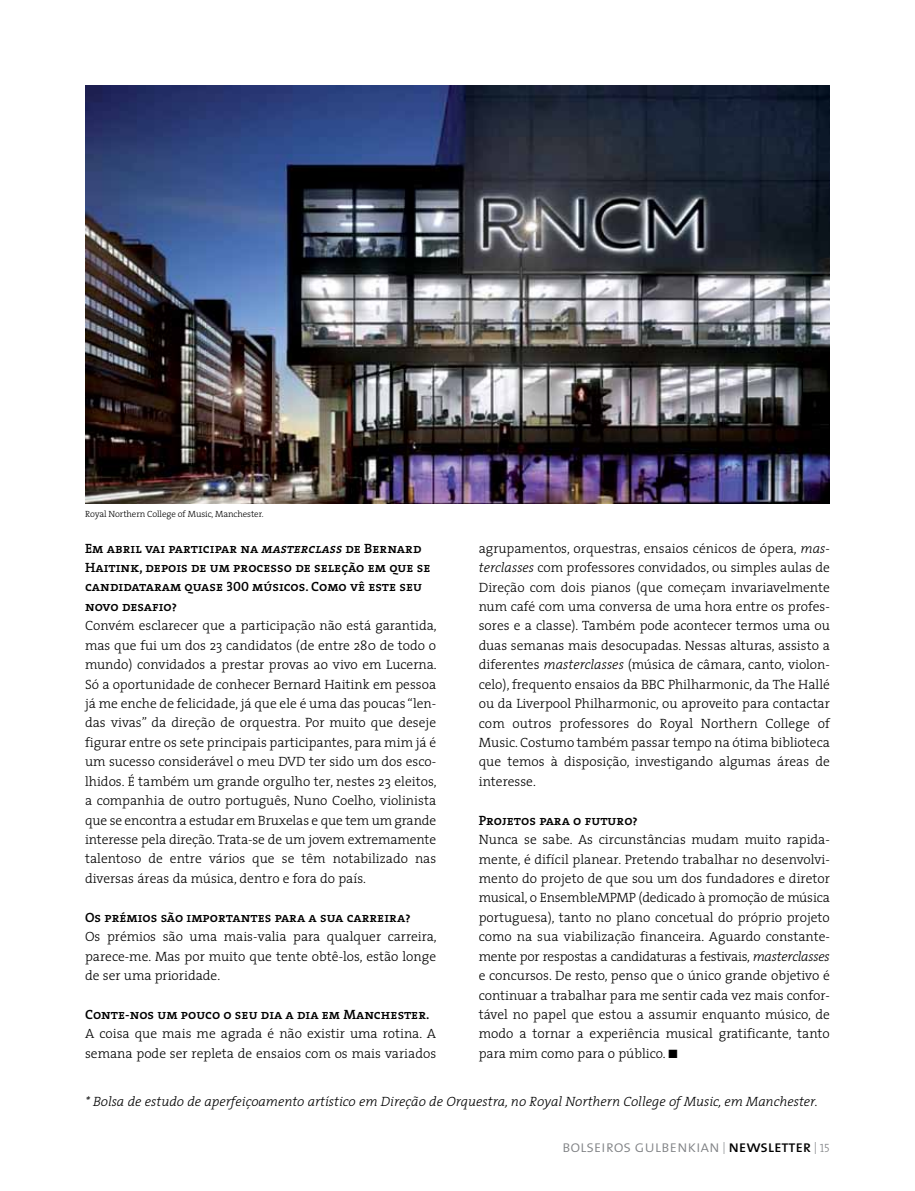
<style>
.page{position:relative;width:915px;height:1191px;background:#fff}
.page>*{position:absolute;margin:0;border:0;box-sizing:border-box;transform-origin:0 0}
.t1{font:16.5px "The Mix Light Caps";letter-spacing:-.01em;color:#808285}
.t2{font:300 13.5px/19.5px "The Serif";color:#000;text-align:justify}
.t3{font:13.5px/19.5px "The Serif Semi Bold Caps";color:#000}
.t4{font:italic 300 13.5px "The Serif";color:#000}
.t5{font:300 9px "The Serif";letter-spacing:-.01em;color:#000}
.s1{font-style:italic}
.s2{font-family:"The Serif Light Caps";font-size:12px}
.s3{font-family:"The Mix Caps";color:#000}
</style>
<div class="page">
<img style="left:85px;top:85px;width:744px;height:419px">
<p class="t5" style="left:85px;top:506px;width:180px">Royal Northern College of Music, Manchester.</p>
<p class="t2" style="left:478px;top:538px;width:352px">agrupamentos, orquestras, ensaios cénicos de ópera, <span class="s1">mas&shy;terclasses</span> com professores convidados, ou simples aulas de Direção com dois pianos (que começam invariavelmente num café com uma conversa de uma hora entre os profes‑ sores e a classe). Também pode acontecer termos uma ou duas semanas mais desocupadas. Nessas alturas, assisto a diferentes <span class="s1">masterclasses</span> (música de câmara, canto, violon‑ celo), frequento ensaios da BBC Philharmonic, da The Hallé ou da Liverpool Philharmonic, ou aproveito para contactar com outros professores do Royal Northern College of Music. Costumo também passar tempo na ótima biblioteca que temos à disposição, investigando algumas áreas de interesse.</p>
<p class="t3" style="left:478px;top:810px;width:160px">Projetos para o futuro?</p>
<p class="t2" style="left:478px;top:829px;width:352px">Nunca se sabe. As circunstâncias mudam muito rapida‑ mente, é difícil planear. Pretendo trabalhar no desenvolvi‑ mento do projeto de que sou um dos fundadores e diretor musical, o EnsembleMPMP (dedicado à promoção de música portuguesa), tanto no plano concetual do próprio projeto como na sua viabilização financeira. Aguardo constante‑ mente por respostas a candidaturas a festivais, <span class="s1">masterclasses </span>e concursos. De resto, penso que o único grande objetivo é continuar a trabalhar para me sentir cada vez mais confor‑ tável no papel que estou a assumir enquanto músico, de modo a tornar a experiência musical gratificante, tanto para mim como para o público. ■</p>
<p class="t4" style="left:85px;top:1090px;width:734px">* Bolsa de estudo de aperfeiçoamento artístico em Direção de Orquestra, no Royal Northern College of Music, em Manchester.</p>
<p class="t3" style="left:85px;top:538px;width:347px">Em abril vai participar na <span class="s1">masterclass</span> de Bernard Haitink, depois de um processo de seleção em que se candidataram quase 300 músicos. Como vê este seu novo desafio?</p>
<p class="t2" style="left:85px;top:615px;width:353px">Convém esclarecer que a participação não está garantida, mas que fui um dos 23 candidatos (de entre 280 de todo o mundo) convidados a prestar provas ao vivo em Lucerna.<br>Só a oportunidade de conhecer Bernard Haitink em pessoa já me enche de felicidade, já que ele é uma das poucas “len‑ das vivas” da direção de orquestra. Por muito que deseje figurar entre os sete principais participantes, para mim já é um sucesso considerável o meu DVD ter sido um dos esco‑ lhidos. É também um grande orgulho ter, nestes 23 eleitos, a companhia de outro português, Nuno Coelho, violinista que se encontra a estudar em Bruxelas e que tem um grande interesse pela direção. Trata-se de um jovem extremamente talentoso de entre vários que se têm notabilizado nas diversas áreas da música, dentro e fora do país.</p>
<p class="t3" style="left:85px;top:907px;width:327px">Os prémios são importantes para a sua carreira?</p>
<p class="t2" style="left:85px;top:926px;width:353px">Os prémios são uma mais-valia para qualquer carreira, parece-me. Mas por muito que tente obtê-los, estão longe de ser uma prioridade.</p>
<p class="t3" style="left:85px;top:1004px;width:345px">Conte-nos um pouco o seu dia a dia em Manchester.</p>
<p class="t2" style="left:85px;top:1023px;width:352px">A coisa que mais me agrada é não existir uma rotina. A semana pode ser repleta de ensaios com os mais variados</p>
<p class="t1" style="left:562px;top:1132px;width:269px">bolseiros gulbenkian <span class="s2">|</span> <span class="s3">newsletter</span> <span class="s2">| 15</span></p>
</div>
